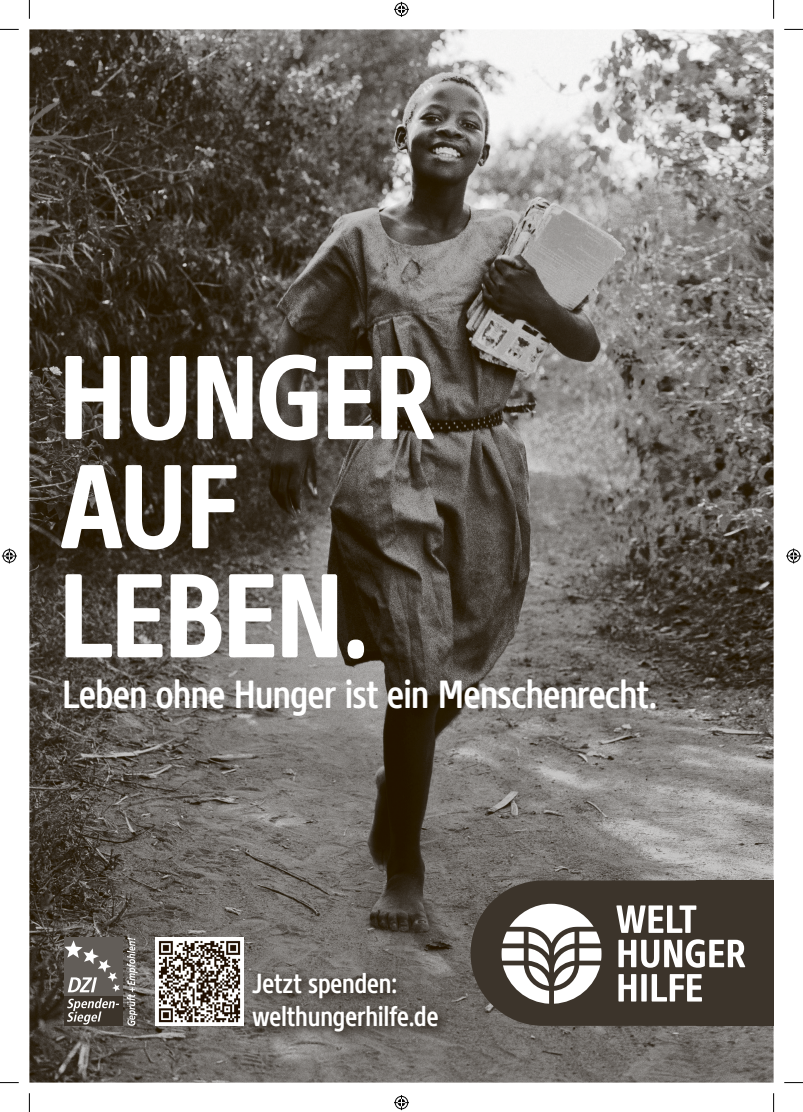
<style>
.page{position:relative;width:803px;height:1112px;background:#fff}
.page>*{position:absolute;margin:0;border:0;box-sizing:border-box;transform-origin:0 0}
.t1{font:118.62px/109px "CORESANSWHHHEADNR Cn Bd";letter-spacing:-.025em;color:#fff}
.t2{font:39.12px "CORESANSWHHSUBNR Cn Md";letter-spacing:-.01em;color:#fff}
.t3{font:27.5px/33px "CORESANSWHHSUBNR Cn Md";color:#fff}
.t4{font:5px "CORESANSWHHCOPYN Reg";color:#3c342b}
</style>
<div class="page">
<img style="left:29px;top:29px;width:744px;height:1053px">
<div style="left:696px;top:880px;width:77px;height:145px;background:#3c342b"></div>
<div style="left:470px;top:880px;width:303px;height:145px;background:#3c342b;border-radius:73px"></div>
<svg style="left:501px;top:903px;width:244px;height:100px"></svg>
<img style="left:248px;top:966px;width:202px;height:77px">
<img style="left:155px;top:936px;width:89px;height:89px">
<div style="left:65px;top:936px;width:58px;height:59px;background:#625d58"></div>
<div style="left:65px;top:996px;width:58px;height:29px;background:#3c342b"></div>
<svg style="left:65px;top:940px;width:55px;height:84px"></svg>
<svg style="left:127px;top:937px;width:10px;height:88px"></svg>
<svg style="left:0;top:29px;width:19px;height:1px"></svg>
<svg style="left:784px;top:29px;width:19px;height:1px"></svg>
<svg style="left:0;top:1082px;width:19px;height:1px"></svg>
<svg style="left:784px;top:1082px;width:19px;height:1px"></svg>
<svg style="left:29px;top:0;width:1px;height:19px"></svg>
<svg style="left:29px;top:1093px;width:1px;height:18px"></svg>
<svg style="left:773px;top:0;width:1px;height:19px"></svg>
<svg style="left:773px;top:1093px;width:1px;height:18px"></svg>
<svg style="left:394px;top:2px;width:15px;height:15px"></svg>
<svg style="left:394px;top:1095px;width:15px;height:14px"></svg>
<svg style="left:2px;top:548px;width:15px;height:15px"></svg>
<svg style="left:786px;top:548px;width:15px;height:15px"></svg>
<h1 class="t1" style="left:58px;top:343px;width:379px">HUNGER<br>AUF<br>LEBEN.</h1>
<p class="t2" style="left:62px;top:668px;width:597px">Leben ohne Hunger ist ein Menschenrecht.</p>
<p class="t3" style="left:252px;top:966px;width:187px">Jetzt spenden: welthungerhilfe.de</p>
<p class="t4" style="left:762px;top:156px;width:75px;rotate:-90deg">Foto: David Sacks/Getty Images</p>
</div>
